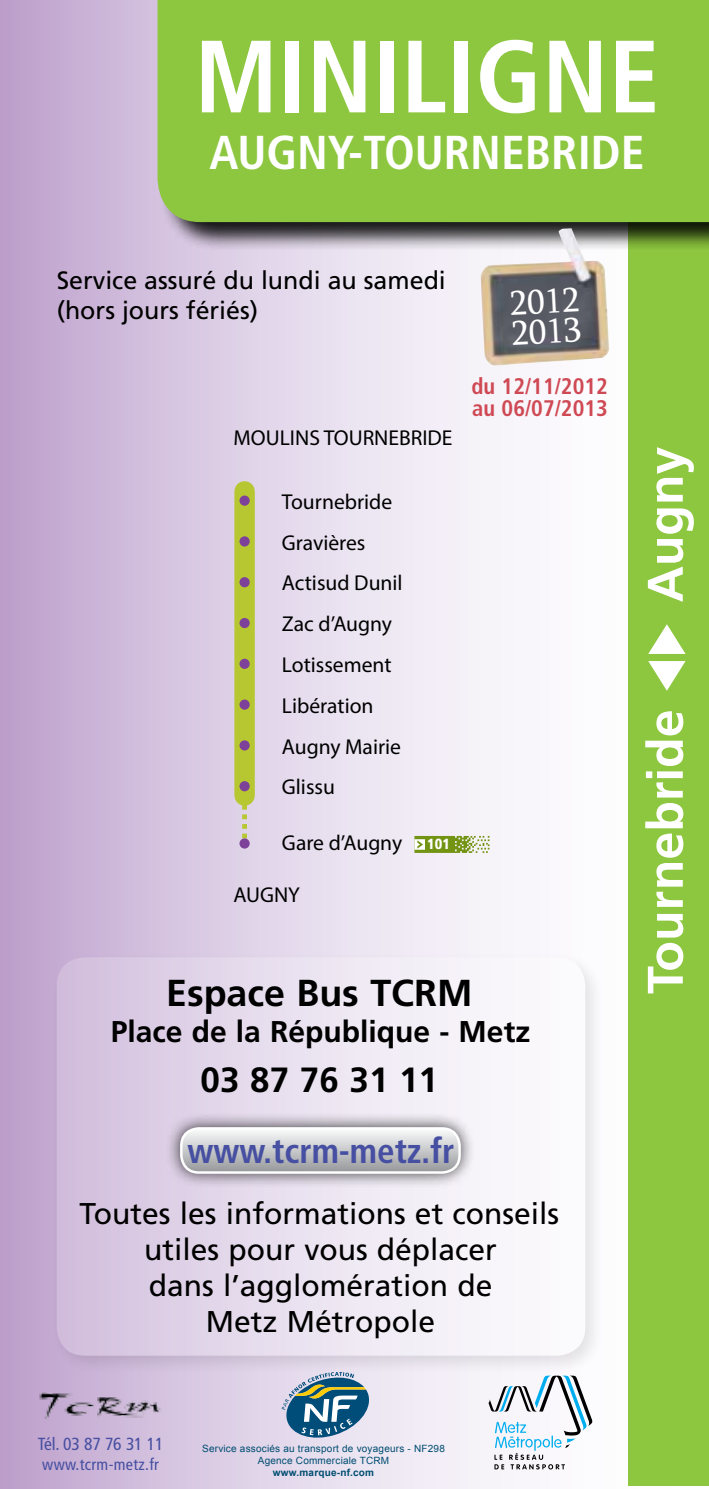
<style>
.page{position:relative;width:709px;height:1489px;background:#fff}
.page>*{position:absolute;margin:0;border:0;box-sizing:border-box;transform-origin:0 0}
.t1{font:700 condensed 102.5px "Frutiger LT Std";color:#fff}
.t2{font:700 50px "Frutiger LT Std";color:#fff}
.t3{font:700 condensed 47.5px "Frutiger LT Std";color:#fff}
.t4{font:700 37.5px "Frutiger LT Std";color:#000}
.t5{font:700 condensed 35px "Frutiger LT Std";color:#464fa1}
.t6{font:700 35px "Frutiger LT Std";color:#000}
.t7{font:35px/30px "Sylfaen";color:#fff}
.t8{font:30px/36px "Frutiger LT Std";color:#000;text-align:center}
.t9{font:700 30px "Frutiger LT Std";color:#000}
.t10{font:25px/30px "Frutiger LT Std";color:#000}
.t11{font:700 condensed 22.5px/22.5px "Frutiger LT Std";color:#cf4954}
.t12{font:21.5px/40.8px "Bliss";color:#000}
.t13{font:700 21.5px "Bliss";color:#000}
.t14{font:condensed 17.5px "Frutiger LT Std";letter-spacing:-.01em;color:#464fa1}
.t15{font:condensed 16.25px "Frutiger LT Std";letter-spacing:.02em;color:#464fa1}
.t16{font:900 condensed 14.75px "Frutiger LT Std";color:#fff}
.t17{font:10px/12px "Arial";letter-spacing:.02em;color:#004d71;text-align:center}
.t18{font:700 10px "Arial";letter-spacing:.02em;color:#004d71}
</style>
<div class="page">
<div style="left:0;top:0;width:707px;height:1488px;background:linear-gradient(to right,#c4abd2,#fff)"></div>
<div style="left:628px;top:41px;width:81px;height:1444px;background:#8dc63f"></div>
<div style="left:159px;top:0;width:550px;height:251px;background:#000;opacity:.89"></div>
<div style="left:158px;top:0;width:551px;height:222px;background:#8dc63f"></div>
<div style="left:234px;top:491px;width:21px;height:304px;background:#b7c731"></div>
<div style="left:239px;top:495px;width:11px;height:10px;background:#7d4199;border-radius:50%"></div>
<div style="left:239px;top:536px;width:11px;height:10px;background:#7d4199;border-radius:50%"></div>
<div style="left:239px;top:577px;width:11px;height:10px;background:#7d4199;border-radius:50%"></div>
<div style="left:239px;top:618px;width:11px;height:10px;background:#7d4199;border-radius:50%"></div>
<div style="left:239px;top:658px;width:11px;height:11px;background:#7d4199;border-radius:50%"></div>
<div style="left:239px;top:699px;width:11px;height:10px;background:#7d4199;border-radius:50%"></div>
<div style="left:239px;top:740px;width:11px;height:10px;background:#7d4199;border-radius:50%"></div>
<svg style="left:242px;top:791px;width:5px;height:47px"></svg>
<div style="left:239px;top:838px;width:11px;height:10px;background:#7d4199;border-radius:50%"></div>
<div style="left:239px;top:781px;width:11px;height:10px;background:#7d4199;border-radius:50%"></div>
<img style="left:39px;top:1392px;width:126px;height:26px">
<svg style="left:488px;top:1376px;width:104px;height:93px"></svg>
<svg style="left:282px;top:1376px;width:87px;height:61px"></svg>
<svg style="left:648px;top:624px;width:37px;height:30px"></svg>
<svg style="left:648px;top:661px;width:37px;height:29px"></svg>
<div style="left:50px;top:950px;width:556px;height:426px;background:#000;opacity:.5"></div>
<div style="left:57px;top:957px;width:528px;height:398px;background:linear-gradient(to right,#d4c2df,#fff);border-radius:28px"></div>
<div style="left:165px;top:1112px;width:311px;height:76px;background:#000;opacity:.75"></div>
<svg style="left:181px;top:1128px;width:278px;height:44px"></svg>
<div style="left:180px;top:1127px;width:281px;height:46px;border:2px solid #fff;border-radius:18px"></div>
<img style="left:480px;top:228px;width:129px;height:137px">
<svg style="left:414px;top:836px;width:75px;height:16px"></svg>
<h1 class="t1" style="left:194px;top:16px;width:467px">MINILIGNE</h1>
<h3 class="t3" style="left:209px;top:125px;width:431px">Augny-TournebriDe</h3>
<p class="t10" style="left:57px;top:265px;width:390px">Service assuré du lundi au samedi (hors jours fériés)</p>
<p class="t13" style="left:233px;top:424px;width:220px">MOULINS TOURNEBRIDE</p>
<p class="t13" style="left:282px;top:488px;width:112px">Tournebride</p>
<p class="t12" style="left:282px;top:521px;width:122px">Gravières<br>Actisud Dunil<br>Zac d’Augny<br>Lotissement<br>Libération<br>Augny Mairie<br>Glissu</p>
<p class="t12" style="left:282px;top:821px;width:122px">Gare d’Augny</p>
<p class="t13" style="left:233px;top:881px;width:68px">AUGNY</p>
<p class="t16" style="left:427px;top:835px;width:24px">101</p>
<p class="t7" style="left:509px;top:287px;width:71px;rotate:-3deg">2012<br>2013</p>
<p class="t11" style="left:471px;top:374px;width:138px">du 12/11/2012 au 06/07/2013</p>
<p class="t4" style="left:166px;top:970px;width:308px">Espace Bus TCRM</p>
<p class="t9" style="left:111px;top:1013px;width:421px">Place de la République - Metz</p>
<p class="t6" style="left:200px;top:1059px;width:239px">03 87 76 31 11</p>
<p class="t5" style="left:188px;top:1130px;width:268px">www.tcrm-metz.fr</p>
<p class="t8" style="left:79px;top:1195px;width:481px">Toutes les informations et conseils utiles pour vous déplacer<br>dans l’agglomération de<br>Metz Métropole</p>
<h2 class="t2" style="left:636px;top:602px;width:157px;rotate:-90deg">Augny</h2>
<h2 class="t2" style="left:636px;top:993px;width:286px;rotate:-90deg">Tournebride</h2>
<p class="t14" style="left:38px;top:1433px;width:127px">Tél. 03 87 76 31 11</p>
<p class="t15" style="left:42px;top:1454px;width:118px">www.tcrm-metz.fr</p>
<p class="t17" style="left:202px;top:1442px;width:244px">Service associés au transport de voyageurs - NF298<br>Agence Commerciale TCRM</p>
<p class="t18" style="left:273px;top:1465px;width:103px">www.marque-nf.com</p>
</div>
